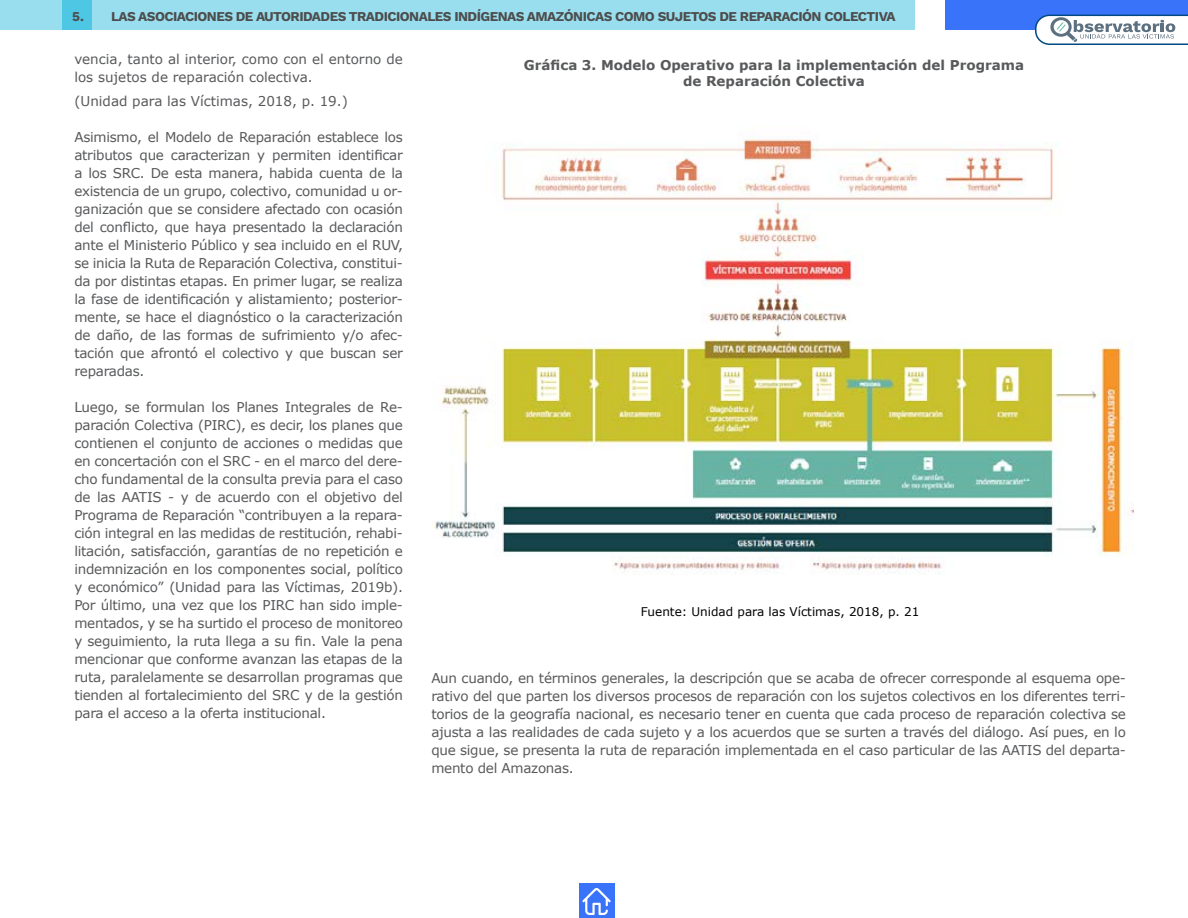
<style>
.page{position:relative;width:1188px;height:918px;background:#fff}
.page>*{position:absolute;margin:0;border:0;box-sizing:border-box;transform-origin:0 0}
.t1{font:13.5px/18px "Verdana";letter-spacing:-.02em;color:#58595b;text-align:justify}
.t2{font:13.5px/18px "Verdana";color:#58595b}
.t3{font:700 13.5px "Work Sans";letter-spacing:-.04em;color:#4d4d4d}
.t4{font:700 13.5px/16.2px "Verdana";color:#58595b;text-align:center}
.t5{font:12px "Verdana";color:#000}
</style>
<div class="page">
<div style="left:0;top:0;width:1188px;height:30px;background:#3873fa"></div>
<svg style="left:1035px;top:15px;width:153px;height:30px"></svg>
<div style="left:579px;top:884px;width:36px;height:34px;background:#3873fa"></div>
<svg style="left:582px;top:888px;width:29px;height:27px"></svg>
<img style="left:433px;top:138px;width:701px;height:436px">
<div style="left:0;top:0;width:914px;height:30px;background:#98deef"></div>
<div style="left:62px;top:0;width:30px;height:30px;background:#4dc7e4"></div>
<div style="left:915px;top:0;width:30px;height:30px;background:#fff"></div>
<p class="t3" style="left:72px;top:8px;width:825px">5. LAS ASOCIACIONES DE AUTORIDADES TRADICIONALES INDÍGENAS AMAZÓNICAS COMO SUJETOS DE REPARACIÓN COLECTIVA</p>
<p class="t2" style="left:74px;top:50px;width:330px">vencia, tanto al interior, como con el entorno de los sujetos de reparación colectiva.</p>
<p class="t2" style="left:74px;top:92px;width:275px">(Unidad para las Víctimas, 2018, p. 19.)</p>
<p class="t1" style="left:74px;top:128px;width:330px">Asimismo, el Modelo de Reparación establece los atributos que caracterizan y permiten identificar a los SRC. De esta manera, habida cuenta de la existencia de un grupo, colectivo, comunidad u or&shy;ganización que se considere afectado con ocasión del conflicto, que haya presentado la declaración ante el Ministerio Público y sea incluido en el RUV, se inicia la Ruta de Reparación Colectiva, constitui&shy;da por distintas etapas. En primer lugar, se realiza la fase de identificación y alistamiento; posterior&shy;mente, se hace el diagnóstico o la caracterización de daño, de las formas de sufrimiento y/o afec&shy;tación que afrontó el colectivo y que buscan ser reparadas.</p>
<p class="t1" style="left:74px;top:398px;width:330px">Luego, se formulan los Planes Integrales de Re&shy;paración Colectiva (PIRC), es decir, los planes que contienen el conjunto de acciones o medidas que en concertación con el SRC - en el marco del dere&shy;cho fundamental de la consulta previa para el caso de las AATIS - y de acuerdo con el objetivo del Programa de Reparación “contribuyen a la repara&shy;ción integral en las medidas de restitución, rehabi&shy;litación, satisfacción, garantías de no repetición e indemnización en los componentes social, político y económico” (Unidad para las Víctimas, 2019b).<br>Por último, una vez que los PIRC han sido imple&shy;mentados, y se ha surtido el proceso de monitoreo y seguimiento, la ruta llega a su fin. Vale la pena mencionar que conforme avanzan las etapas de la ruta, paralelamente se desarrollan programas que tienden al fortalecimiento del SRC y de la gestión para el acceso a la oferta institucional.</p>
<p class="t4" style="left:524px;top:56px;width:502px">Gráfica 3. Modelo Operativo para la implementación del Programa de Reparación Colectiva</p>
<p class="t5" style="left:641px;top:603px;width:280px">Fuente: Unidad para las Víctimas, 2018, p. 21</p>
<p class="t1" style="left:431px;top:669px;width:696px">Aun cuando, en términos generales, la descripción que se acaba de ofrecer corresponde al esquema ope&shy;rativo del que parten los diversos procesos de reparación con los sujetos colectivos en los diferentes terri&shy;torios de la geografía nacional, es necesario tener en cuenta que cada proceso de reparación colectiva se ajusta a las realidades de cada sujeto y a los acuerdos que se surten a través del diálogo. Así pues, en lo que sigue, se presenta la ruta de reparación implementada en el caso particular de las AATIS del departa&shy;mento del Amazonas.</p>
</div>
